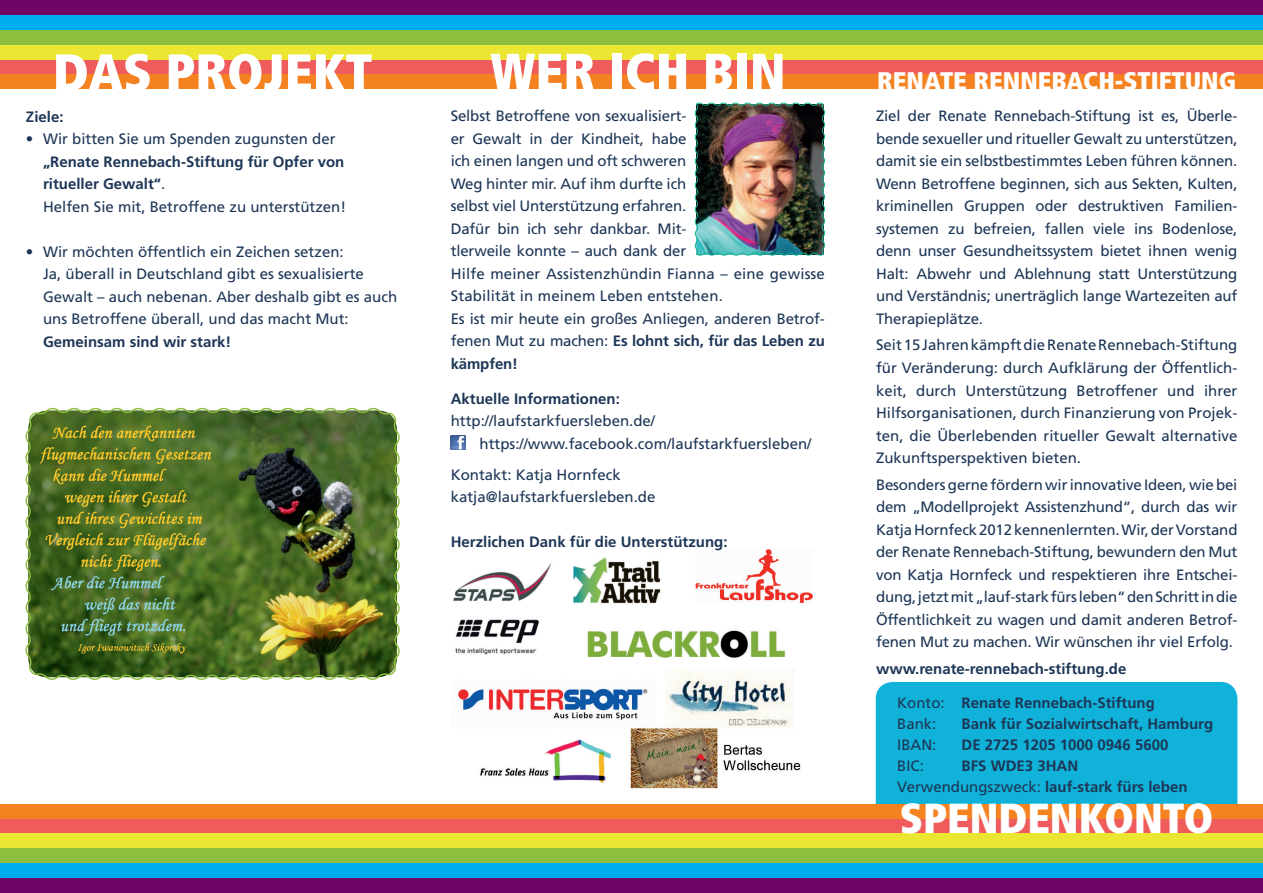
<style>
.page{position:relative;width:1263px;height:893px;background:#fff}
.page>*{position:absolute;margin:0;border:0;box-sizing:border-box;transform-origin:0 0}
.t1{font:900 condensed 51.9px "Frutiger";color:#fff}
.t2{font:900 condensed 42px "Frutiger";color:#fff}
.t3{font:900 condensed 25.5px "Frutiger";color:#fff}
.t4{font:15px/22.5px "Frutiger";color:#1d3656}
.t5{font:700 15px/22.5px "Frutiger";color:#1d3656}
.s1{font-weight:400}
.s2{font-weight:700}
</style>
<div class="page">
<div style="left:876px;top:682px;width:361px;height:199px;background:#10b2d9;border-radius:17px"></div>
<div style="left:0;top:819px;width:1263px;height:14px;background:#f05c5c"></div>
<div style="left:0;top:833px;width:1263px;height:15px;background:#ebe631"></div>
<div style="left:0;top:848px;width:1263px;height:15px;background:#8dbe3e"></div>
<div style="left:0;top:863px;width:1263px;height:15px;background:#00aeef"></div>
<div style="left:0;top:878px;width:1263px;height:15px;background:#6f0565"></div>
<div style="left:0;top:804px;width:1263px;height:15px;background:#f58220"></div>
<div style="left:0;top:60px;width:1263px;height:14px;background:#f05c5c"></div>
<div style="left:0;top:45px;width:1263px;height:15px;background:#ebe631"></div>
<div style="left:0;top:30px;width:1263px;height:15px;background:#8dbe3e"></div>
<div style="left:0;top:15px;width:1263px;height:15px;background:#00aeef"></div>
<div style="left:0;top:0;width:1263px;height:15px;background:#6f0565"></div>
<div style="left:0;top:74px;width:1263px;height:15px;background:#f58220"></div>
<img style="left:451px;top:435px;width:14px;height:15px">
<img style="left:453px;top:549px;width:360px;height:239px">
<img style="left:694px;top:102px;width:132px;height:154px">
<img style="left:25px;top:407px;width:375px;height:273px">
<h1 class="t1" style="left:53px;top:41px;width:321px">DAS PROJEKT</h1>
<h1 class="t1" style="left:490px;top:40px;width:297px">WER ICH BIN</h1>
<p class="t5" style="left:26px;top:105px;width:39px">Ziele:</p>
<p class="t4" style="left:26px;top:128px;width:311px">• Wir bitten Sie um Spenden zugunsten der</p>
<p class="t5" style="left:43px;top:150px;width:305px">„Renate Rennebach-Stiftung für Opfer von ritueller Gewalt“<span class="s1">.<br>Helfen Sie mit, Betroffene zu unterstützen!</span></p>
<p class="t4" style="left:43px;top:240px;width:356px;text-indent:-17px">• Wir möchten öffentlich ein Zeichen setzen:<br>Ja, überall in Deutschland gibt es sexualisierte Gewalt – auch nebenan. Aber deshalb gibt es auch uns Betroffene überall, und das macht Mut:</p>
<p class="t5" style="left:43px;top:330px;width:190px">Gemeinsam sind wir stark!</p>
<p class="t4" style="left:451px;top:105px;width:376px">Selbst Betroffene von sexualisiert-<br>er Gewalt in der Kindheit, habe<br>ich einen langen und oft schweren<br>Weg hinter mir. Auf ihm durfte ich<br>selbst viel Unterstützung erfahren.<br>Dafür bin ich sehr dankbar. Mit-<br>tlerweile konnte – auch dank der<br>Hilfe meiner Assistenzhündin Fianna – eine gewisse Stabilität in meinem Leben entstehen.<br>Es ist mir heute ein großes Anliegen, anderen Betrof&shy;fenen Mut zu machen: <span class="s2">Es lohnt sich, für das Leben zu kämpfen!</span></p>
<p class="t5" style="left:451px;top:387px;width:171px">Aktuelle Informationen:</p>
<p class="t4" style="left:480px;top:410px;width:333px;text-indent:-29px">http://laufstarkfuersleben.de/ https://www.facebook.com/laufstarkfuersleben/</p>
<p class="t4" style="left:451px;top:463px;width:206px">Kontakt: Katja Hornfeck katja@laufstarkfuersleben.de</p>
<p class="t5" style="left:451px;top:530px;width:278px">Herzlichen Dank für die Unterstützung:</p>
<h3 class="t3" style="left:877px;top:65px;width:360px">RENATE RENNEBACH-STIFTUNG</h3>
<p class="t4" style="left:876px;top:105px;width:363px;text-align:justify">Ziel der Renate Rennebach-Stiftung ist es, Überle&shy;bende sexueller und ritueller Gewalt zu unterstützen, damit sie ein selbstbestimmtes Leben führen können.<br>Wenn Betroffene beginnen, sich aus Sekten, Kulten, kriminellen Gruppen oder destruktiven Familien&shy;systemen zu befreien, fallen viele ins Bodenlose, denn unser Gesundheitssystem bietet ihnen wenig Halt: Abwehr und Ablehnung statt Unterstützung und Verständnis; unerträglich lange Wartezeiten auf Therapieplätze.</p>
<p class="t4" style="left:876px;top:334px;width:363px;text-align:justify">Seit 15 Jahren kämpft die Renate Rennebach-Stiftung für Veränderung: durch Aufklärung der Öffentlich&shy;keit, durch Unterstützung Betroffener und ihrer Hilfsorganisationen, durch Finanzierung von Projek&shy;ten, die Überlebenden ritueller Gewalt alternative Zukunftsperspektiven bieten.</p>
<p class="t4" style="left:876px;top:473px;width:363px;text-align:justify">Besonders gerne fördern wir innovative Ideen, wie bei dem „Modellprojekt Assistenzhund“, durch das wir Katja Hornfeck 2012 kennenlernten. Wir, der Vorstand der Renate Rennebach-Stiftung, bewundern den Mut von Katja Hornfeck und respektieren ihre Entschei&shy;dung, jetzt mit „lauf-stark fürs leben“ den Schritt in die Öffentlichkeit zu wagen und damit anderen Betrof&shy;fenen Mut zu machen. Wir wünschen ihr viel Erfolg.</p>
<p class="t5" style="left:876px;top:657px;width:252px">www.renate-rennebach-stiftung.de</p>
<p class="t5" style="left:897px;top:692px;width:259px;line-height:21px"><span class="s1">Konto:</span> Renate Rennebach-Stiftung<br><span class="s1">Bank:</span></p>
<p class="t5" style="left:961px;top:712px;width:253px">Bank für Sozialwirtschaft, Hamburg</p>
<p class="t4" style="left:897px;top:733px;width:41px">IBAN:</p>
<p class="t5" style="left:961px;top:733px;width:208px">DE 2725 1205 1000 0946 5600</p>
<p class="t4" style="left:897px;top:754px;width:28px">BIC:</p>
<p class="t5" style="left:897px;top:755px;width:292px;line-height:21px;text-indent:64px">BFS WDE3 3HAN<br><span class="s1">Verwendungszweck:</span> lauf-stark fürs leben</p>
<h2 class="t2" style="left:900px;top:793px;width:315px">SPENDENKONTO</h2>
</div>
